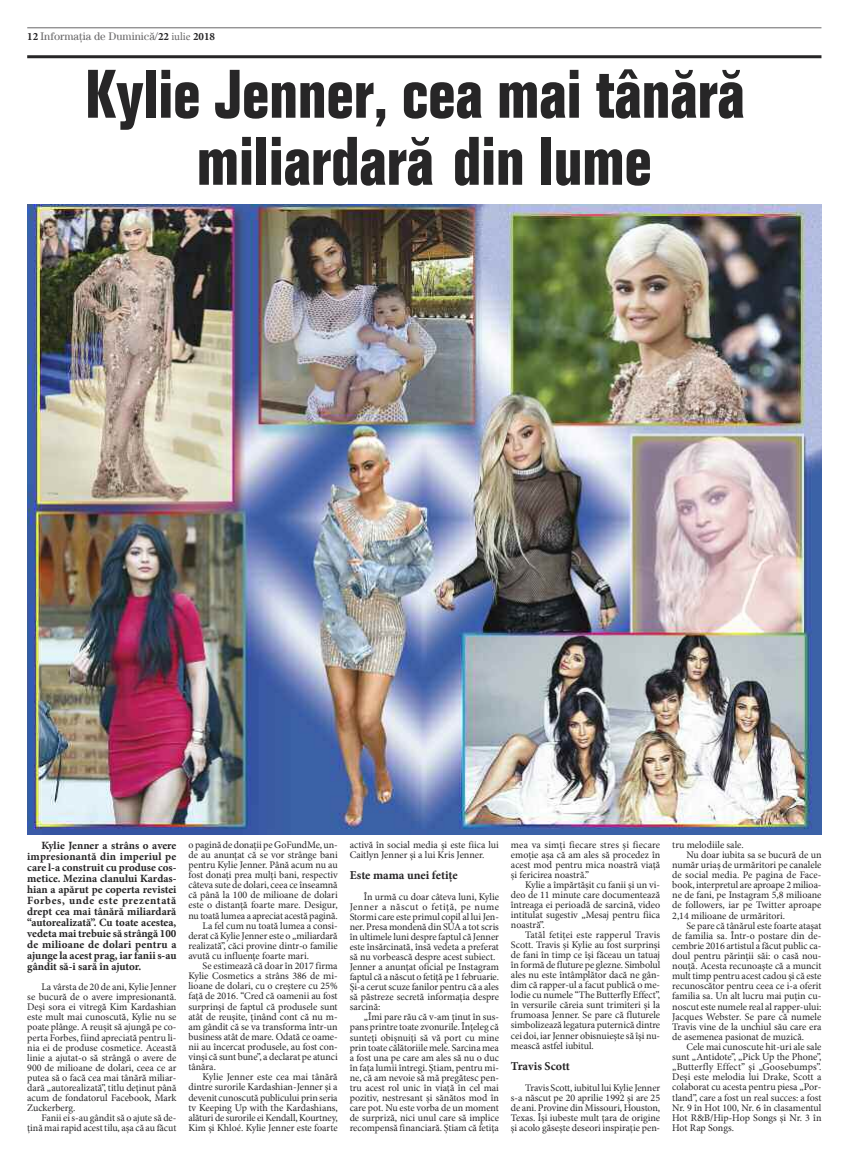
<style>
.page{position:relative;width:851px;height:1163px;background:#fff}
.page>*{position:absolute;margin:0;border:0;box-sizing:border-box;transform-origin:0 0}
.t1{font:condensed 67px/67px "IZ BC Folio";color:#272627;text-align:center}
.t2{font:12px "IZ Minion Pro Bold";letter-spacing:-.005em;color:#272627}
.t3{font:11px/11px "IZ Minion Pro Bold";color:#272627;text-align:justify}
.t4{font:11px "IZ Century Std Book";color:#686768}
.t5{font:10px/10px "IZ Minion Pro Regular";color:#272627;text-align:justify}
.s1{font-family:"IZ Minion Pro Bold";color:#272627}
.s2{font-family:"IZ Minion Pro Regular"}
</style>
<div class="page">
<hr style="left:27px;top:27px;width:794px;height:1px;background:#686768">
<hr style="left:27px;top:55px;width:794px;height:3px;background:#272627">
<img style="left:27px;top:205px;width:794px;height:629px">
<p class="t4" style="left:27px;top:32px;width:189px"><span class="s1">12</span> Informa\ia de Duminic[/<span class="s1">22</span> <span class="s2">iulie</span> <span class="s1">2018</span></p>
<h1 class="t1" style="left:85px;top:66px;width:661px">Kylie Jenner, cea mai tân[r[ miliardar[ din lume</h1>
<p class="t3" style="left:27px;top:840px;width:151px;text-indent:14px">Kylie Jenner a strâns o avere impresionantă din imperiul pe care l-a construit cu produse cos&shy;metice. Mezina clanului Kardas&shy;hian a apărut pe coperta revistei Forbes, unde este prezentată drept cea mai tânără miliardară “autorealizată”. Cu toate acestea, vedeta mai trebuie să strângă 100 de milioane de dolari pentru a ajunge la acest prag, iar fanii s-au gândit să-i sară în ajutor.</p>
<p class="t5" style="left:27px;top:982px;width:151px;text-indent:14px">La vârsta de 20 de ani, Kylie Jenner se bucură de o avere impresionantă.<br>Deși sora ei vitregă Kim Kardashian este mult mai cunoscută, Kylie nu se poate plânge. A reușit să ajungă pe co&shy;perta Forbes, fiind apreciată pentru li&shy;nia ei de produse cosmetice. Această linie a ajutat-o să strângă o avere de 900 de milioane de dolari, ceea ce ar putea să o facă cea mai tânără miliar&shy;dară „autorealizată”, titlu deținut până acum de fondatorul Facebook, Mark Zuckerberg.</p>
<p class="t5" style="left:27px;top:1113px;width:151px;text-align:right">Fanii ei s-au gândit să o ajute să de&shy;țină mai rapid acest tilu, așa că au făcut</p>
<p class="t5" style="left:188px;top:840px;width:151px">o pagină de donații pe GoFundMe, un-</p>
<p class="t5" style="left:188px;top:850px;width:151px">de au anunțat că se vor strânge bani</p>
<p class="t5" style="left:188px;top:860px;width:151px">pentru Kylie Jenner. Până acum nu au</p>
<p class="t5" style="left:188px;top:870px;width:151px">fost donați prea mulți bani, respectiv</p>
<p class="t5" style="left:188px;top:880px;width:151px">câteva sute de dolari, ceea ce înseamnă</p>
<p class="t5" style="left:188px;top:890px;width:151px">că până la 100 de milioane de dolari</p>
<p class="t5" style="left:188px;top:901px;width:151px">este o distanță foarte mare. Desigur,</p>
<p class="t5" style="left:188px;top:911px;width:151px">nu toată lumea a apreciat acestă pagină.</p>
<p class="t5" style="left:202px;top:921px;width:136px">La fel cum nu toată lumea a consi-</p>
<p class="t5" style="left:188px;top:931px;width:151px">derat că Kylie Jenner este o „miliardară</p>
<p class="t5" style="left:188px;top:941px;width:151px">realizată”, căci provine dintr-o familie</p>
<p class="t5" style="left:188px;top:951px;width:122px">avută cu influențe foarte mari.</p>
<p class="t5" style="left:202px;top:961px;width:136px">Se estimează că doar în 2017 firma</p>
<p class="t5" style="left:188px;top:971px;width:151px">Kylie Cosmetics a strâns 386 de mi-</p>
<p class="t5" style="left:188px;top:981px;width:151px">lioane de dolari, cu o creştere cu 25%</p>
<p class="t5" style="left:188px;top:991px;width:151px">faţă de 2016. “Cred c[ oamenii au fost</p>
<p class="t5" style="left:188px;top:1002px;width:151px">surprinşi de faptul că produsele sunt</p>
<p class="t5" style="left:188px;top:1012px;width:151px">atât de reuşite, ţinând cont că nu m-</p>
<p class="t5" style="left:188px;top:1022px;width:151px">am gândit că se va transforma într-un</p>
<p class="t5" style="left:188px;top:1032px;width:151px">business atât de mare. Odată ce oame-</p>
<p class="t5" style="left:188px;top:1042px;width:151px">nii au încercat produsele, au fost con-</p>
<p class="t5" style="left:188px;top:1052px;width:151px">vinşi că sunt bune”, a declarat pe atunci</p>
<p class="t5" style="left:188px;top:1062px;width:29px">tânăra.</p>
<p class="t5" style="left:202px;top:1072px;width:136px">Kylie Jenner este cea mai tânără</p>
<p class="t5" style="left:188px;top:1082px;width:151px">dintre surorile Kardashian-Jenner şi a</p>
<p class="t5" style="left:188px;top:1092px;width:151px">devenit cunoscută publicului prin seria</p>
<p class="t5" style="left:188px;top:1103px;width:151px">tv Keeping Up with the Kardashians,</p>
<p class="t5" style="left:188px;top:1113px;width:151px">alături de surorile ei Kendall, Kourtney,</p>
<p class="t5" style="left:188px;top:1123px;width:151px">Kim şi Khloé. Kylie Jenner este foarte</p>
<p class="t5" style="left:349px;top:840px;width:151px">activă în social media şi este fiica lui<br>Caitlyn Jenner şi a lui Kris Jenner.</p>
<p class="t2" style="left:349px;top:870px;width:109px">Este mama unei fetiţe</p>
<p class="t5" style="left:349px;top:892px;width:151px;text-align:left;text-indent:14px">În urmă cu doar câteva luni, Kylie Jenner a născut o fetiţă, pe nume Stormi care este primul copil al lui Jen&shy;ner. Presa mondenă din SUA a tot scris în ultimele luni despre faptul că Jenner este însărcinată, însă vedeta a preferat să nu vorbească despre acest subiect.<br>Jenner a anunţat oficial pe Instagram faptul că a născut o fetiţă pe 1 februarie.<br>Şi-a cerut scuze fanilor pentru că a ales să păstreze secretă informaţia despre sarcină&lt;</p>
<p class="t5" style="left:349px;top:1012px;width:151px;text-indent:14px">„Îmi pare rău că v-am ținut în sus&shy;pans printre toate zvonurile. Înțeleg că sunteți obișnuiți să vă port cu mine prin toate călătoriile mele. Sarcina mea a fost una pe care am ales să nu o duc în fața lumii întregi. Știam, pentru mi&shy;ne, că am nevoie să mă pregătesc pen&shy;tru acest rol unic în viață în cel mai pozitiv, nestresant și sănătos mod în care pot. Nu este vorba de un moment de surpriză, nici unul care să implice recompensă financiară. Știam că fetița</p>
<p class="t5" style="left:511px;top:840px;width:151px">mea va simți fiecare stres și fiecare emoție așa că am ales să procedez în acest mod pentru mica noastră viață și fericirea noastră.”</p>
<p class="t5" style="left:511px;top:880px;width:151px;text-indent:14px">Kylie a împărtășit cu fanii și un vi&shy;deo de 11 minute care documentează întreaga ei perioadă de sarcină, video intitulat sugestiv „Mesaj pentru fiica noastră”.</p>
<p class="t5" style="left:511px;top:930px;width:151px;text-indent:14px">Tatăl fetiţei este rapperul Travis Scott. Travis ;i Kylie au fost surprinşi de fani în timp ce îşi făceau un tatuaj în formă de fluture pe glezne. Simbolul ales nu este întâmplător dacă ne gân&shy;dim că rapper-ul a facut publică o me&shy;lodie cu numele “The Butterfly Effect”, în versurile căreia sunt trimiteri şi la frumoasa Jenner. Se pare că fluturele simbolizează legatura puternică dintre cei doi, iar Jenner obisnuieşte să îşi nu&shy;mească astfel iubitul.</p>
<p class="t2" style="left:511px;top:1061px;width:61px">Travis Scott</p>
<p class="t5" style="left:511px;top:1083px;width:151px;text-indent:14px">Travis Scott, iubitul lui Kylie Jenner s-a născut pe 20 aprilie 1992 şi are 25 de ani. Provine din Missouri, Houston, Texas. Îşi iubeste mult ţara de origine şi acolo găseşte deseori inspiraţie pen-</p>
<p class="t5" style="left:672px;top:840px;width:73px">tru melodiile sale.</p>
<p class="t5" style="left:686px;top:850px;width:136px">Nu doar iubita sa se bucură de un</p>
<p class="t5" style="left:672px;top:860px;width:151px">număr uriaş de urmăritori pe canalele</p>
<p class="t5" style="left:672px;top:870px;width:151px">de social media. Pe pagina de Face-</p>
<p class="t5" style="left:672px;top:880px;width:151px">book, interpretul are aproape 2 milioa-</p>
<p class="t5" style="left:672px;top:890px;width:151px">ne de fani, pe Instagram 5,8 milioane</p>
<p class="t5" style="left:672px;top:901px;width:151px">de followers, iar pe Twitter aproape</p>
<p class="t5" style="left:672px;top:911px;width:114px">2,14 milioane de urmăritori.</p>
<p class="t5" style="left:686px;top:921px;width:136px">Se pare că tânărul este foarte ataşat</p>
<p class="t5" style="left:672px;top:931px;width:151px">de familia sa. Într-o postare din de-</p>
<p class="t5" style="left:672px;top:941px;width:151px">cembrie 2016 artistul a făcut public ca-</p>
<p class="t5" style="left:672px;top:951px;width:151px">doul pentru părinţii săi&lt; o cas[ nou-</p>
<p class="t5" style="left:672px;top:961px;width:151px">nouţă. Acesta recunoaşte că a muncit</p>
<p class="t5" style="left:672px;top:971px;width:151px">mult timp pentru acest cadou şi că este</p>
<p class="t5" style="left:672px;top:981px;width:151px">recunoscător pentru ceea ce i-a oferit</p>
<p class="t5" style="left:672px;top:991px;width:151px">familia sa. Un alt lucru mai puţin cu-</p>
<p class="t5" style="left:672px;top:1002px;width:151px">noscut este numele real al rapper-ului&lt;</p>
<p class="t5" style="left:672px;top:1012px;width:151px">Jacques Webster. Se pare că numele</p>
<p class="t5" style="left:672px;top:1022px;width:151px">Travis vine de la unchiul său care era</p>
<p class="t5" style="left:672px;top:1032px;width:133px">de asemenea pasionat de muzică.</p>
<p class="t5" style="left:686px;top:1042px;width:136px">Cele mai cunoscute hit-uri ale sale</p>
<p class="t5" style="left:672px;top:1052px;width:151px">sunt „Antidote”, „Pick Up the Phone”,</p>
<p class="t5" style="left:672px;top:1062px;width:151px">„Butterfly Effect” şi „Goosebumps”.</p>
<p class="t5" style="left:672px;top:1072px;width:151px">Deşi este melodia lui Drake, Scott a</p>
<p class="t5" style="left:672px;top:1082px;width:150px">colaborat cu acesta pentru piesa „Por-</p>
<p class="t5" style="left:672px;top:1092px;width:151px">tland”, care a fost un real succes&lt; a fost</p>
<p class="t5" style="left:672px;top:1103px;width:151px">Nr. 9 în Hot 100, Nr. 6 în clasamentul</p>
<p class="t5" style="left:672px;top:1113px;width:151px">Hot R&amp;B/Hip-Hop Songs şi Nr. 3 în</p>
<p class="t5" style="left:672px;top:1123px;width:63px">Hot Rap Songs.</p>
</div>
